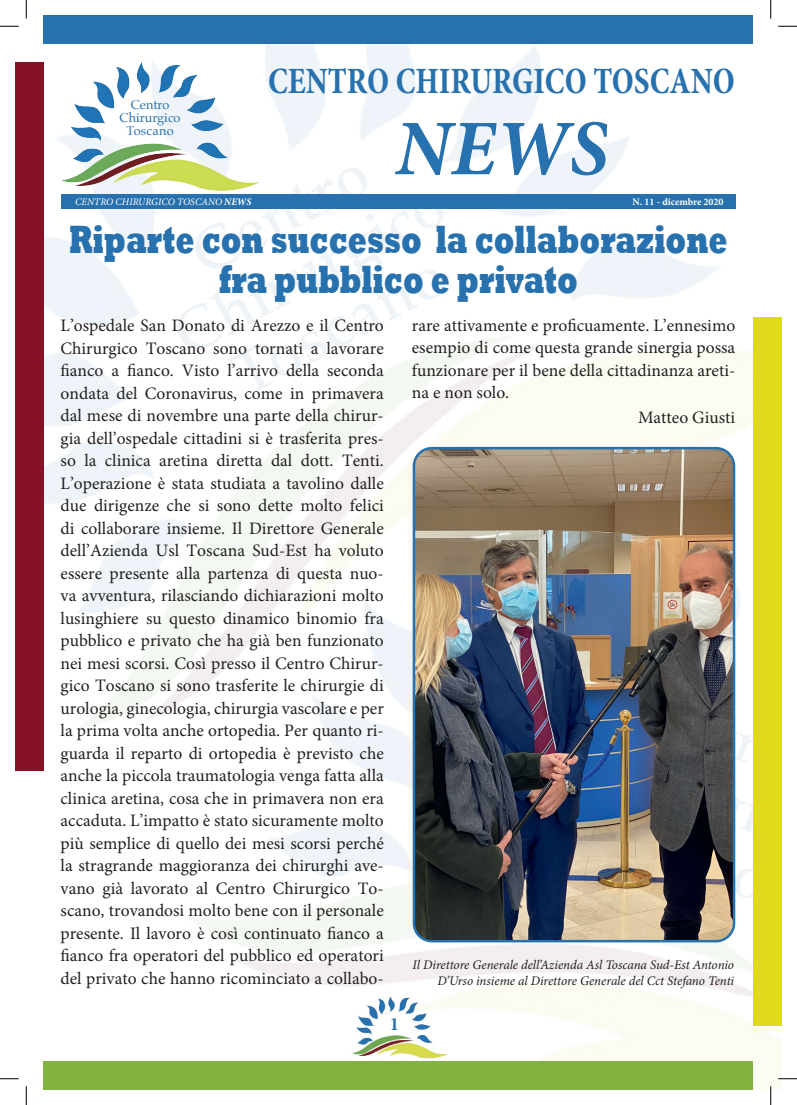
<style>
.page{position:relative;width:797px;height:1105px;background:#fff}
.page>*{position:absolute;margin:0;border:0;box-sizing:border-box;transform-origin:0 0}
.t1{font:italic 700 78.88px "Minion Pro";color:#2771ae}
.t2{font:500 60.25px/62.9px "Palatino";color:#2771ae;text-align:center}
.t3{font:800 40.5px/40px "Rockwell";color:#2771ae;text-align:center;scale:.68 1}
.t4{font:700 condensed 37.5px "Minion Pro";color:#2771ae;scale:.9 1}
.t5{font:700 18.75px "Minion Pro";color:#2771ae}
.t6{font:17.5px/22.5px "Minion Pro";color:#231f20;text-align:justify}
.t7{font:italic 13.12px/15.8px "Minion Pro";letter-spacing:-.005em;color:#231f20;text-align:right}
.t8{font:12.75px "Palatino";color:#2771ae}
.t9{font:12.75px "Palatino";letter-spacing:.02em;color:#2771ae}
.t10{font:italic 10px "Minion Pro";color:#fff}
.t11{font:700 10px "Minion Pro";color:#fff}
.s1{font-weight:700}
</style>
<div class="page">
<img style="left:187px;top:772px;width:594px;height:317px">
<img style="left:16px;top:16px;width:756px;height:756px">
<img style="left:349px;top:997px;width:99px;height:64px">
<svg style="left:374px;top:1012px;width:40px;height:23px"></svg>
<div style="left:753px;top:317px;width:28px;height:708px;background:#e0da1c"></div>
<div style="left:16px;top:62px;width:28px;height:708px;background:#871227"></div>
<div style="left:44px;top:16px;width:709px;height:28px;background:#2771ae"></div>
<div style="left:44px;top:1061px;width:709px;height:28px;background:#82b340"></div>
<img style="left:61px;top:62px;width:198px;height:128px">
<div style="left:62px;top:195px;width:674px;height:14px;background:#2771ae"></div>
<img style="left:414px;top:448px;width:320px;height:493px">
<div style="left:412px;top:447px;width:323px;height:495px;border:2px solid #2771ae;border-radius:18px"></div>
<svg style="left:0;top:25px;width:19px;height:2px"></svg>
<svg style="left:778px;top:25px;width:19px;height:2px"></svg>
<svg style="left:0;top:1078px;width:19px;height:1px"></svg>
<svg style="left:778px;top:1078px;width:19px;height:1px"></svg>
<svg style="left:25px;top:0;width:2px;height:19px"></svg>
<svg style="left:25px;top:1086px;width:2px;height:19px"></svg>
<svg style="left:770px;top:0;width:1px;height:19px"></svg>
<svg style="left:770px;top:1086px;width:1px;height:19px"></svg>
<p class="t4" style="left:268px;top:55px;width:520px">CENTRO CHIRURGICO TOSCANO</p>
<p class="t1" style="left:395px;top:93px;width:214px">NEWS</p>
<p class="t8" style="left:131px;top:94px;width:40px">Centro</p>
<p class="t8" style="left:120px;top:107px;width:62px">Chirurgico</p>
<p class="t9" style="left:126px;top:120px;width:49px">Toscano</p>
<h2 class="t2" style="left:134px;top:257px;width:299px;rotate:-28deg">Centro<br>Chirurgico<br>Toscano</h2>
<p class="t10" style="left:75px;top:195px;width:177px">CENTRO CHIRURGICO TOSCANO <span class="s1">NEWS</span></p>
<p class="t11" style="left:632px;top:195px;width:93px">N. 11 - dicembre 2020</p>
<p class="t3" style="left:69px;top:220px;width:970px">Riparte con successo la collaborazione fra pubblico e privato</p>
<p class="t6" style="left:61px;top:314px;width:325px">L’ospedale San Donato di Arezzo e il Centro Chirurgico Toscano sono tornati a lavorare fianco a fianco. Visto l’arrivo della seconda ondata del Coronavirus, come in primavera dal mese di novembre una parte della chirur&shy;gia dell’ospedale cittadini si è trasferita pres&shy;so la clinica aretina diretta dal dott. Tenti.<br>L’operazione è stata studiata a tavolino dalle due dirigenze che si sono dette molto felici di collaborare insieme. Il Direttore Generale dell’Azienda Usl Toscana Sud-Est ha voluto essere presente alla partenza di questa nuo&shy;va avventura, rilasciando dichiarazioni molto lusinghiere su questo dinamico binomio fra pubblico e privato che ha già ben funzionato nei mesi scorsi. Così presso il Centro Chirur&shy;gico Toscano si sono trasferite le chirurgie di urologia, ginecologia, chirurgia vascolare e per la prima volta anche ortopedia. Per quanto ri&shy;guarda il reparto di ortopedia è previsto che anche la piccola traumatologia venga fatta alla clinica aretina, cosa che in primavera non era accaduta. L’impatto è stato sicuramente molto più semplice di quello dei mesi scorsi perché la stragrande maggioranza dei chirurghi ave&shy;vano già lavorato al Centro Chirurgico To&shy;scano, trovandosi molto bene con il personale presente. Il lavoro è così continuato fianco a fianco fra operatori del pubblico ed operatori del privato che hanno ricominciato a collabo-</p>
<p class="t6" style="left:412px;top:314px;width:325px">rare attivamente e proficuamente. L’ennesimo esempio di come questa grande sinergia possa funzionare per il bene della cittadinanza areti&shy;na e non solo.</p>
<p class="t6" style="left:638px;top:407px;width:99px">Matteo Giusti</p>
<p class="t7" style="left:412px;top:957px;width:323px">Il Direttore Generale dell’Azienda Asl Toscana Sud-Est Antonio<br>D’Urso insieme al Direttore Generale del Cct Stefano Tenti</p>
<p class="t5" style="left:390px;top:1011px;width:11px">1</p>
</div>
